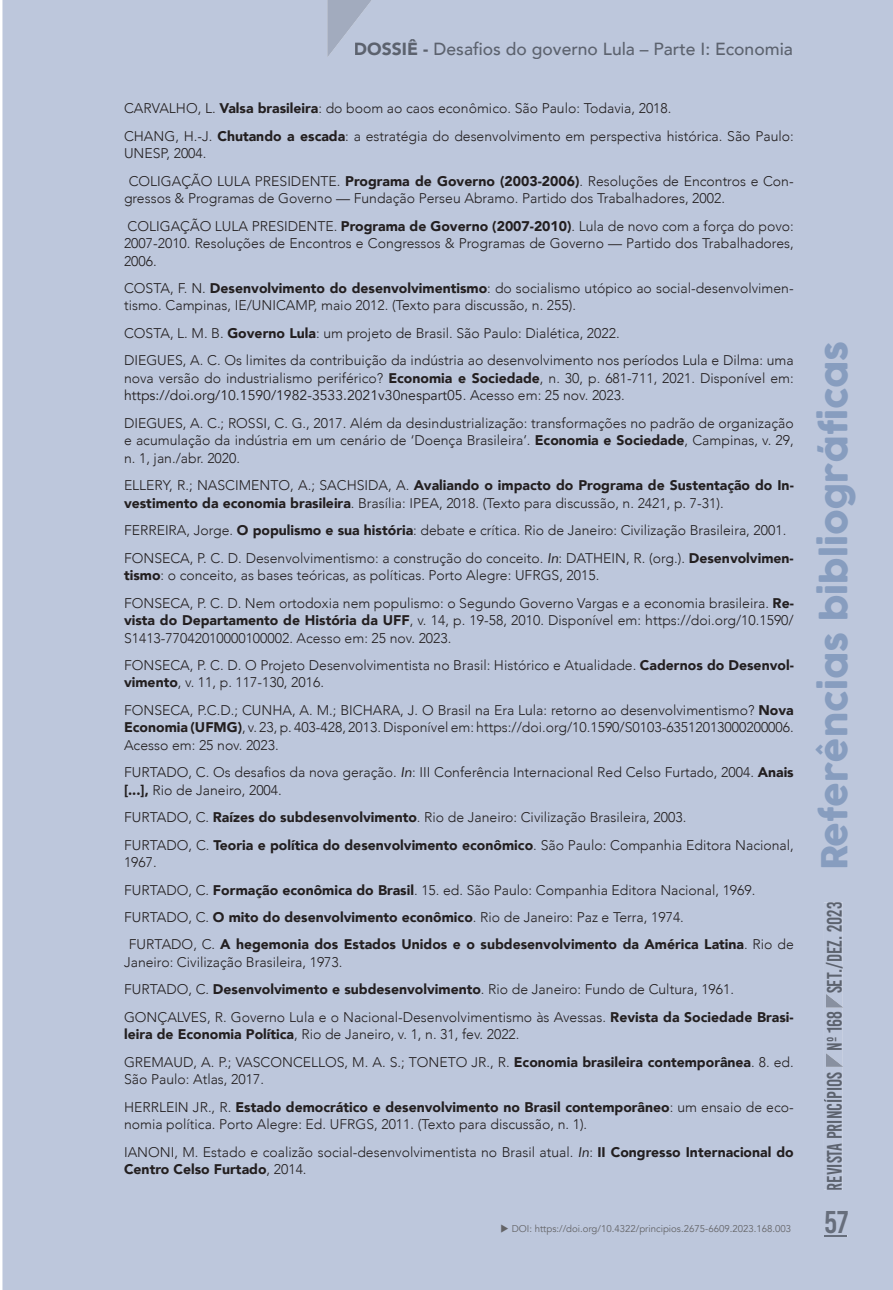
<style>
.page{position:relative;width:893px;height:1290px;background:#fff}
.page>*{position:absolute;margin:0;border:0;box-sizing:border-box;transform-origin:0 0}
.t1{font:35px "Cocogoose";color:#879dbf}
.t2{font:31.5px "Bebas Kai";color:#76787b}
.t3{font:21px "Bebas Kai";color:#636366;scale:.9 1}
.t4{font:500 17.5px "Avenir";color:#636366}
.t5{font:300 14px/27.5px "Avenir";color:#231f20}
.t6{font:900 14px/27.5px "Avenir";color:#231f20}
.t7{font:9.8px "Avenir";color:#636366}
.s1{font-weight:900}
.s2{font-weight:400}
.s3{font-weight:400;font-style:italic}
.s4{font-weight:300}
</style>
<div class="page">
<div style="left:2px;top:0;width:891px;height:1290px;background:#bdc7dc"></div>
<svg style="left:825px;top:1235px;width:22px;height:1px"></svg>
<div style="left:826px;top:1211px;width:22px;height:22px;background:#bdc7dc"></div>
<svg style="left:824px;top:902px;width:19px;height:287px;background:#bbc5d9"></svg>
<div style="left:355px;top:39px;width:73px;height:16px;background:#bdc7dc"></div>
<div style="left:435px;top:41px;width:357px;height:18px;background:#bdc7dc"></div>
<svg style="left:327px;top:0;width:45px;height:57px;background:#afb9cd"></svg>
<p class="t4" style="left:354px;top:33px;width:440px"><span class="s1">DOSSIÊ -</span> Desafios do governo Lula – Parte I: Economia</p>
<p class="t5" style="left:124px;top:95px;width:671px">CARVALHO, L. <span class="s1">Valsa brasileira</span>: do boom ao caos econômico. São Paulo: Todavia, 2018.<br>CHANG, H.-J. <span class="s1">Chutando a escada</span>: a estratégia do desenvolvimento em perspectiva histórica. São Paulo:</p>
<p class="t5" style="left:129px;top:140px;width:666px;text-indent:-5px">UNESP, 2004.<br>COLIGAÇÃO LULA PRESIDENTE. <span class="s1">Programa de Governo (2003-2006)</span>. Resoluções de Encontros e Con-</p>
<p class="t5" style="left:124px;top:185px;width:671px">gressos &amp; Programas de Governo — Fundação Perseu Abramo. Partido dos Trabalhadores, 2002.<br>COLIGAÇÃO LULA PRESIDENTE. <span class="s1">Programa de Governo (2007-2010)</span>. Lula de novo com a força do povo:</p>
<p class="t5" style="left:124px;top:234px;width:671px;line-height:17.5px">2007-2010. Resoluções de Encontros e Congressos &amp; Programas de Governo — Partido dos Trabalhadores,<br>2006.</p>
<p class="t5" style="left:124px;top:279px;width:671px;line-height:17.5px">COSTA, F. N. <span class="s1">Desenvolvimento do desenvolvimentismo</span>: do socialismo utópico ao social-desenvolvimen&shy;tismo. Campinas, IE/UNICAMP, maio 2012. (Texto para discussão, n. 255).</p>
<p class="t5" style="left:124px;top:319px;width:671px">COSTA, L. M. B. <span class="s1">Governo Lula</span>: um projeto de Brasil. São Paulo: Dialética, 2022.<br>DIEGUES, A. C. Os limites da contribuição da indústria ao desenvolvimento nos períodos Lula e Dilma: uma</p>
<p class="t5" style="left:124px;top:369px;width:671px;line-height:17.5px">nova versão do industrialismo periférico? <span class="s1">Economia e Sociedade</span>, n. 30, p. 681-711, 2021. Disponível em: <span class="s2">https://doi.org/10.1590/1982-3533.2021v30nespart05</span>. Acesso em: 25 nov. 2023.</p>
<p class="t5" style="left:124px;top:414px;width:671px;line-height:17.5px;text-align:justify">DIEGUES, A. C.; ROSSI, C. G., 2017. Além da desindustrialização: transformações no padrão de organização e acumulação da indústria em um cenário de ‘Doença Brasileira’. <span class="s1">Economia e Sociedade</span>, Campinas, v. 29, n. 1, jan./abr. 2020.</p>
<p class="t5" style="left:124px;top:477px;width:671px;line-height:17.5px">ELLERY, R.; NASCIMENTO, A.; SACHSIDA, A. <span class="s1">Avaliando o impacto do Programa de Sustentação do In&shy;vestimento da economia brasileira</span>. Brasília: IPEA, 2018. (Texto para discussão, n. 2421, p. 7-31).</p>
<p class="t5" style="left:124px;top:517px;width:671px">FERREIRA, Jorge. <span class="s1">O populismo e sua história</span>: debate e crítica. Rio de Janeiro: Civilização Brasileira, 2001.<br>FONSECA, P. C. D. Desenvolvimentismo: a construção do conceito. <span class="s3">In</span>: DATHEIN, R. (org.). <span class="s1">Desenvolvimen-</span></p>
<p class="t5" style="left:124px;top:561px;width:671px"><span class="s1">tismo</span>: o conceito, as bases teóricas, as políticas. Porto Alegre: UFRGS, 2015.<br>FONSECA, P. C. D. Nem ortodoxia nem populismo: o Segundo Governo Vargas e a economia brasileira. <span class="s1">Re-</span></p>
<p class="t5" style="left:124px;top:611px;width:671px;line-height:17.5px"><span class="s1">vista do Departamento de História da UFF</span>, v. 14, p. 19-58, 2010. Disponível em: https://doi.org/10.1590/<br>S1413-77042010000100002. Acesso em: 25 nov. 2023.</p>
<p class="t5" style="left:124px;top:656px;width:671px;line-height:17.5px">FONSECA, P. C. D. O Projeto Desenvolvimentista no Brasil: Histórico e Atualidade. <span class="s1">Cadernos do Desenvol&shy;vimento</span>, v. 11, p. 117-130, 2016.</p>
<p class="t5" style="left:124px;top:701px;width:671px;line-height:17.5px;text-align:justify">FONSECA, P.C.D.; CUNHA, A. M.; BICHARA, J. O Brasil na Era Lula: retorno ao desenvolvimentismo? <span class="s1">Nova Economia (UFMG)</span>, v. 23, p. 403-428, 2013. Disponível em: https://doi.org/10.1590/S0103-63512013000200006.<br>Acesso em: 25 nov. 2023.</p>
<p class="t5" style="left:124px;top:764px;width:671px;line-height:17.5px">FURTADO, C. Os desafios da nova geração. <span class="s3">In</span>: III Conferência Internacional Red Celso Furtado, 2004. <span class="s1">Anais [...],</span> Rio de Janeiro, 2004.</p>
<p class="t5" style="left:124px;top:804px;width:671px">FURTADO, C. <span class="s1">Raízes do subdesenvolvimento</span>. Rio de Janeiro: Civilização Brasileira, 2003.<br>FURTADO, C. <span class="s1">Teoria e política do desenvolvimento econômico</span>. São Paulo: Companhia Editora Nacional,</p>
<p class="t5" style="left:124px;top:848px;width:34px">1967.</p>
<p class="t5" style="left:124px;top:876px;width:633px">FURTADO, C. <span class="s1">Formação econômica do Brasil</span>. 15. ed. São Paulo: Companhia Editora Nacional, 1969.</p>
<p class="t5" style="left:124px;top:903px;width:561px">FURTADO, C. <span class="s1">O mito do desenvolvimento econômico</span>. Rio de Janeiro: Paz e Terra, 1974.</p>
<p class="t6" style="left:129px;top:930px;width:666px"><span class="s4">FURTADO, C.</span> A hegemonia dos Estados Unidos e o subdesenvolvimento da América Latina<span class="s4">. Rio de</span></p>
<p class="t5" style="left:124px;top:948px;width:671px">Janeiro: Civilização Brasileira, 1973.<br>FURTADO, C. <span class="s1">Desenvolvimento e subdesenvolvimento</span>. Rio de Janeiro: Fundo de Cultura, 1961.<br>GONÇALVES, R. Governo Lula e o Nacional-Desenvolvimentismo às Avessas. <span class="s1">Revista da Sociedade Brasi-</span></p>
<p class="t5" style="left:124px;top:1021px;width:671px"><span class="s1">leira de Economia Política</span>, Rio de Janeiro, v. 1, n. 31, fev. 2022.<br>GREMAUD, A. P.; VASCONCELLOS, M. A. S.; TONETO JR., R. <span class="s1">Economia brasileira contemporânea</span>. 8. ed.</p>
<p class="t6" style="left:124px;top:1065px;width:671px"><span class="s4">São Paulo: Atlas, 2017.<br>HERRLEIN JR., R.</span> Estado democrático e desenvolvimento no Brasil contemporâneo<span class="s4">: um ensaio de eco-</span></p>
<p class="t5" style="left:124px;top:1110px;width:671px">nomia política. Porto Alegre: Ed. UFRGS, 2011. (Texto para discussão, n. 1).<br>IANONI, M. Estado e coalizão social-desenvolvimentista no Brasil atual. <span class="s3">In</span>: <span class="s1">II Congresso Internacional do</span></p>
<p class="t6" style="left:124px;top:1155px;width:184px">Centro Celso Furtado<span class="s4">, 2014.</span></p>
<p class="t7" style="left:500px;top:1223px;width:292px">◆ DOI: https://doi.org/10.4322/principios.2675-6609.2023.168.003</p>
<h1 class="t1" style="left:810px;top:870px;width:531px;rotate:-90deg">Referências bibliográficas</h1>
<h3 class="t3" style="left:823px;top:1191px;width:323px;rotate:-90deg">Revista Princípios nº 168 SET./Dez. 2023</h3>
<h2 class="t2" style="left:825px;top:1205px;width:25px">57</h2>
</div>
